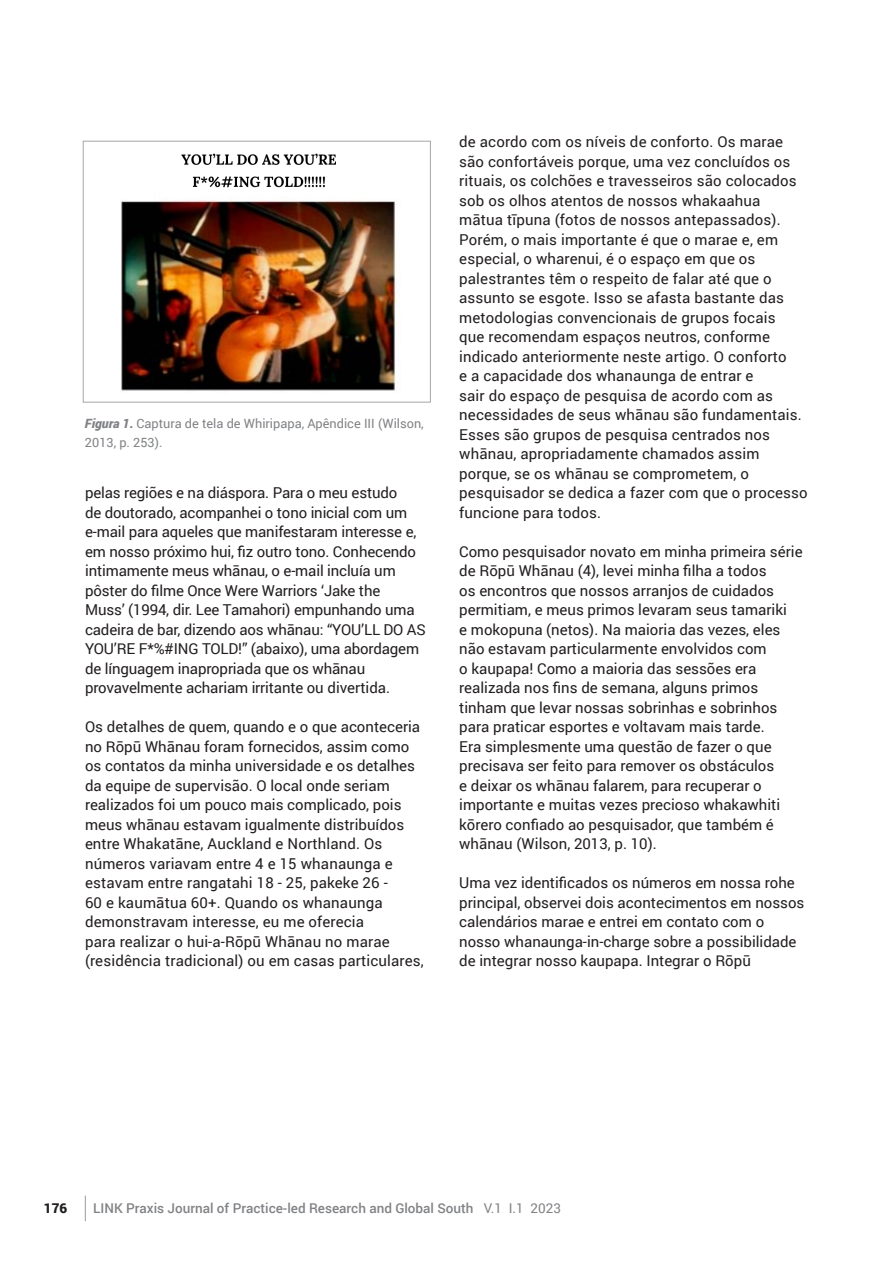
<style>
.page{position:relative;width:893px;height:1263px;background:#fff}
.page>*{position:absolute;margin:0;border:0;box-sizing:border-box;transform-origin:0 0}
.BODY_TEXT_PT{font:15px/19.5px "Roboto";color:#231f20}
.t1{font:500 13.5px "Roboto";color:#808285}
.t2{font:900 13.5px "Roboto";color:#231f20}
.Figure_PT{font:12.75px/19.5px "Roboto";color:#808285}
.s1{font-weight:900;font-style:italic}
.s2{font-weight:900}
.s3{font-weight:400}
</style>
<div class="page">
<svg style="left:85px;top:1196px;width:1px;height:25px"></svg>
<hr style="left:404px;top:143px;width:1px;height:250px;background:#000">
<hr style="left:109px;top:412px;width:292px;height:1px;background:#000">
<img style="left:121px;top:200px;width:276px;height:191px">
<img style="left:181px;top:153px;width:155px;height:35px">
<div style="left:83px;top:141px;width:348px;height:261px;border:1px solid #a8a5a5"></div>
<p class="Figure_PT" style="left:85px;top:413px;width:340px"><span class="s1">Figura 1</span><span class="s2">.</span> Captura de tela de Whiripapa, Apêndice III (Wilson,<br>2013, p. 253).</p>
<p class="BODY_TEXT_PT" style="left:85px;top:482px;width:342px">pelas regiões e na diáspora. Para o meu estudo<br>de doutorado, acompanhei o tono inicial com um e-mail para aqueles que manifestaram interesse e, em nosso próximo hui, fiz outro tono. Conhecendo intimamente meus whānau, o e-mail incluía um pôster do filme Once Were Warriors ‘Jake the<br>Muss’ (1994, dir. Lee Tamahori) empunhando uma cadeira de bar, dizendo aos whānau: “YOU’LL DO AS YOU’RE F*%#ING TOLD!” (abaixo), uma abordagem de línguagem inapropriada que os whānau provavelmente achariam irritante ou divertida.</p>
<p class="BODY_TEXT_PT" style="left:85px;top:716px;width:340px">Os detalhes de quem, quando e o que aconteceria no Rōpū Whānau foram fornecidos, assim como os contatos da minha universidade e os detalhes da equipe de supervisão. O local onde seriam realizados foi um pouco mais complicado, pois meus whānau estavam igualmente distribuídos entre Whakatāne, Auckland e Northland. Os números variavam entre 4 e 15 whanaunga e estavam entre rangatahi 18 - 25, pakeke 26 -<br>60 e kaumātua 60+. Quando os whanaunga demonstravam interesse, eu me oferecia<br>para realizar o hui-a-Rōpū Whānau no marae (residência tradicional) ou em casas particulares,</p>
<p class="BODY_TEXT_PT" style="left:459px;top:131px;width:350px">de acordo com os níveis de conforto. Os marae são confortáveis porque, uma vez concluídos os rituais, os colchões e travesseiros são colocados sob os olhos atentos de nossos whakaahua mātua tīpuna (fotos de nossos antepassados).<br>Porém, o mais importante é que o marae e, em especial, o wharenui, é o espaço em que os palestrantes têm o respeito de falar até que o assunto se esgote. Isso se afasta bastante das metodologias convencionais de grupos focais<br>que recomendam espaços neutros, conforme indicado anteriormente neste artigo. O conforto<br>e a capacidade dos whanaunga de entrar e<br>sair do espaço de pesquisa de acordo com as necessidades de seus whānau são fundamentais.<br>Esses são grupos de pesquisa centrados nos whānau, apropriadamente chamados assim porque, se os whānau se comprometem, o pesquisador se dedica a fazer com que o processo funcione para todos.</p>
<p class="BODY_TEXT_PT" style="left:459px;top:541px;width:345px">Como pesquisador novato em minha primeira série de Rōpū Whānau (4), levei minha filha a todos<br>os encontros que nossos arranjos de cuidados permitiam, e meus primos levaram seus tamariki<br>e mokopuna (netos). Na maioria das vezes, eles não estavam particularmente envolvidos com<br>o kaupapa! Como a maioria das sessões era realizada nos fins de semana, alguns primos tinham que levar nossas sobrinhas e sobrinhos para praticar esportes e voltavam mais tarde.<br>Era simplesmente uma questão de fazer o que precisava ser feito para remover os obstáculos<br>e deixar os whānau falarem, para recuperar o importante e muitas vezes precioso whakawhiti kōrero confiado ao pesquisador, que também é whānau (Wilson, 2013, p. 10).</p>
<p class="BODY_TEXT_PT" style="left:459px;top:872px;width:347px">Uma vez identificados os números em nossa rohe principal, observei dois acontecimentos em nossos calendários marae e entrei em contato com o nosso whanaunga-in-charge sobre a possibilidade de integrar nosso kaupapa. Integrar o Rōpū</p>
<p class="t2" style="left:44px;top:1199px;width:25px">176</p>
<p class="t1" style="left:93px;top:1198px;width:469px">LINK Praxis Journal of Practice-led Research and Global South <span class="s3">V.1 I.1 2023</span></p>
</div>
